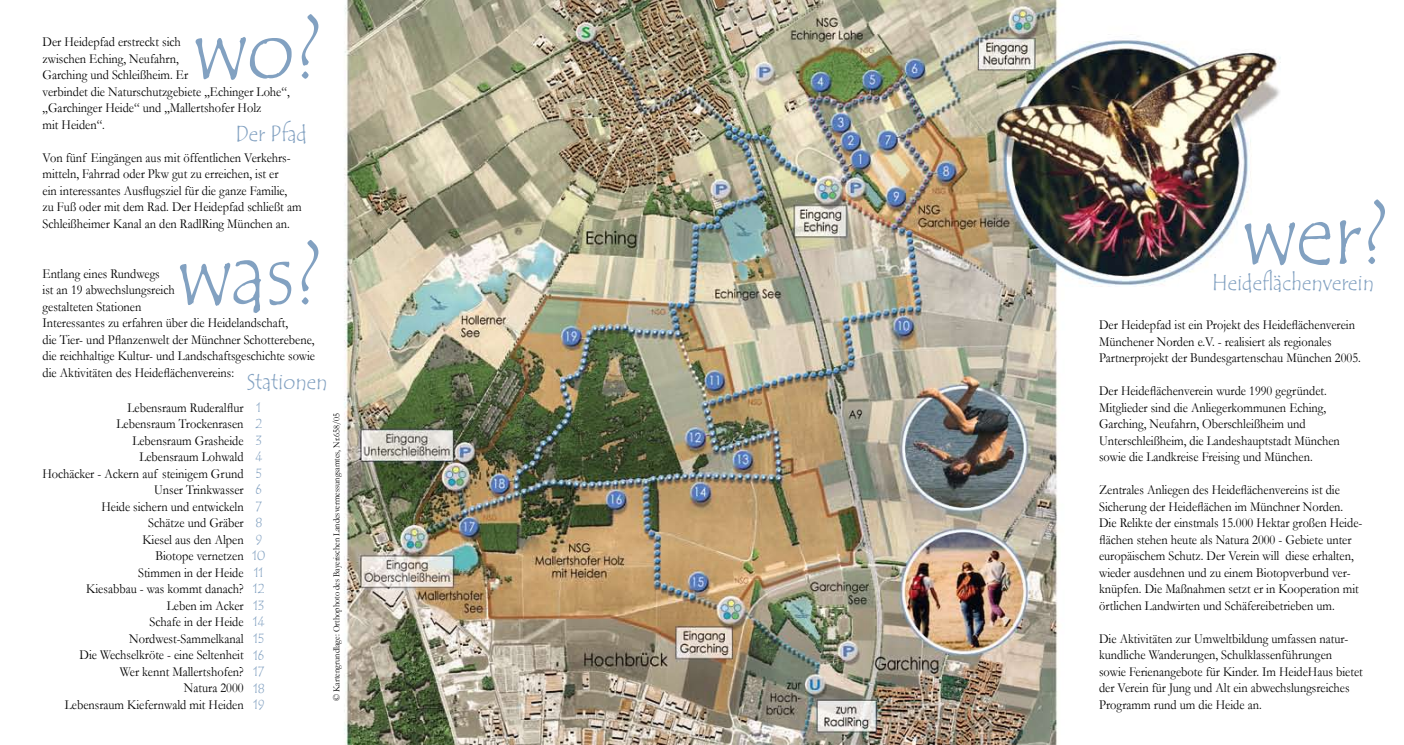
<style>
.page{position:relative;width:1404px;height:745px;background:#fff}
.page>*{position:absolute;margin:0;border:0;box-sizing:border-box;transform-origin:0 0}
.t1{font:90px "Tempus Sans ITC";color:#82a1c1;scale:.9 1}
.t2{font:22.5px "Tempus Sans ITC";color:#82a1c1;scale:.9 1}
.t3{font:13.75px/16.5px "Garamond";color:#000;scale:.9 1}
.t4{font:13.75px/16.5px "Tempus Sans ITC";color:#82a1c1;scale:.9 1}
.t5{font:9.38px "Garamond";color:#000}
</style>
<div class="page">
<img style="left:344px;top:0;width:937px;height:744px">
<p class="t1" style="left:193px;top:-9px;width:144px">wo?</p>
<p class="t3" style="left:43px;top:33px;width:276px">Der Heidepfad erstreckt sich<br>zwischen Eching, Neufahrn,<br>Garching und Schleißheim. Er<br>verbindet die Naturschutzgebiete „Echinger Lohe“, „Garchinger Heide“ und „Mallertshofer Holz<br>mit Heiden“.</p>
<p class="t3" style="left:43px;top:149px;width:289px">Von fünf Eingängen aus mit öffentlichen Verkehrs&shy;mitteln, Fahrrad oder Pkw gut zu erreichen, ist er<br>ein interessantes Ausflugsziel für die ganze Familie, zu Fuß oder mit dem Rad. Der Heidepfad schließt am Schleißheimer Kanal an den RadlRing München an.</p>
<p class="t3" style="left:43px;top:264px;width:304px">Entlang eines Rundwegs<br>ist an 19 abwechslungsreich<br>gestalteten Stationen<br>Interessantes zu erfahren über die Heidelandschaft,<br>die Tier- und Pflanzenwelt der Münchner Schotterebene, die reichhaltige Kultur- und Landschaftsgeschichte sowie die Aktivitäten des Heideflächenvereins:</p>
<p class="t3" style="left:42px;top:398px;width:225px;text-align:right">Lebensraum Ruderalflur<br>Lebensraum Trockenrasen<br>Lebensraum Grasheide<br>Lebensraum Lohwald<br>Hochäcker - Ackern auf steinigem Grund<br>Unser Trinkwasser<br>Heide sichern und entwickeln<br>Schätze und Gräber<br>Kiesel aus den Alpen<br>Biotope vernetzen<br>Stimmen in der Heide<br>Kiesabbau - was kommt danach?<br>Leben im Acker<br>Schafe in der Heide<br>Nordwest-Sammelkanal<br>Die Wechselkröte - eine Seltenheit<br>Wer kennt Mallertshofen?<br>Natura 2000<br>Lebensraum Kiefernwald mit Heiden</p>
<p class="t2" style="left:235px;top:119px;width:81px">Der Pfad</p>
<p class="t1" style="left:178px;top:217px;width:161px">was?</p>
<p class="t2" style="left:247px;top:367px;width:91px">Stationen</p>
<p class="t4" style="left:252px;top:399px;width:16px">1<br>2<br>3<br>4<br>5<br>6<br>7<br>8<br>9<br>10<br>11<br>12<br>13<br>14<br>15<br>16<br>17<br>18<br>19</p>
<p class="t5" style="left:330px;top:700px;width:290px;rotate:-90deg">© Kartengrundlage: Orthophoto des Bayerischen Landesvermessungsamtes, Nr.658/05</p>
<p class="t1" style="left:1242px;top:176px;width:163px">wer?</p>
<p class="t2" style="left:1211px;top:267px;width:181px">Heideflächenverein</p>
<p class="t3" style="left:1098px;top:316px;width:292px">Der Heidepfad ist ein Projekt des Heideflächenverein<br>Münchener Norden e.V. - realisiert als regionales<br>Partnerprojekt der Bundesgartenschau München 2005.</p>
<p class="t3" style="left:1098px;top:382px;width:269px">Der Heideflächenverein wurde 1990 gegründet.<br>Mitglieder sind die Anliegerkommunen Eching, Garching, Neufahrn, Oberschleißheim und Unterschleißheim, die Landeshauptstadt München sowie die Landkreise Freising und München.</p>
<p class="t3" style="left:1098px;top:481px;width:294px">Zentrales Anliegen des Heideflächenvereins ist die Sicherung der Heideflächen im Münchner Norden.<br>Die Relikte der einstmals 15.000 Hektar großen Heide&shy;flächen stehen heute als Natura 2000 - Gebiete unter europäischem Schutz. Der Verein will diese erhalten, wieder ausdehnen und zu einem Biotopverbund ver&shy;knüpfen. Die Maßnahmen setzt er in Kooperation mit örtlichen Landwirten und Schäfereibetrieben um.</p>
<p class="t3" style="left:1098px;top:629px;width:294px">Die Aktivitäten zur Umweltbildung umfassen natur&shy;kundliche Wanderungen, Schulklassenführungen<br>sowie Ferienangebote für Kinder. Im HeideHaus bietet der Verein für Jung und Alt ein abwechslungsreiches Programm rund um die Heide an.</p>
</div>
